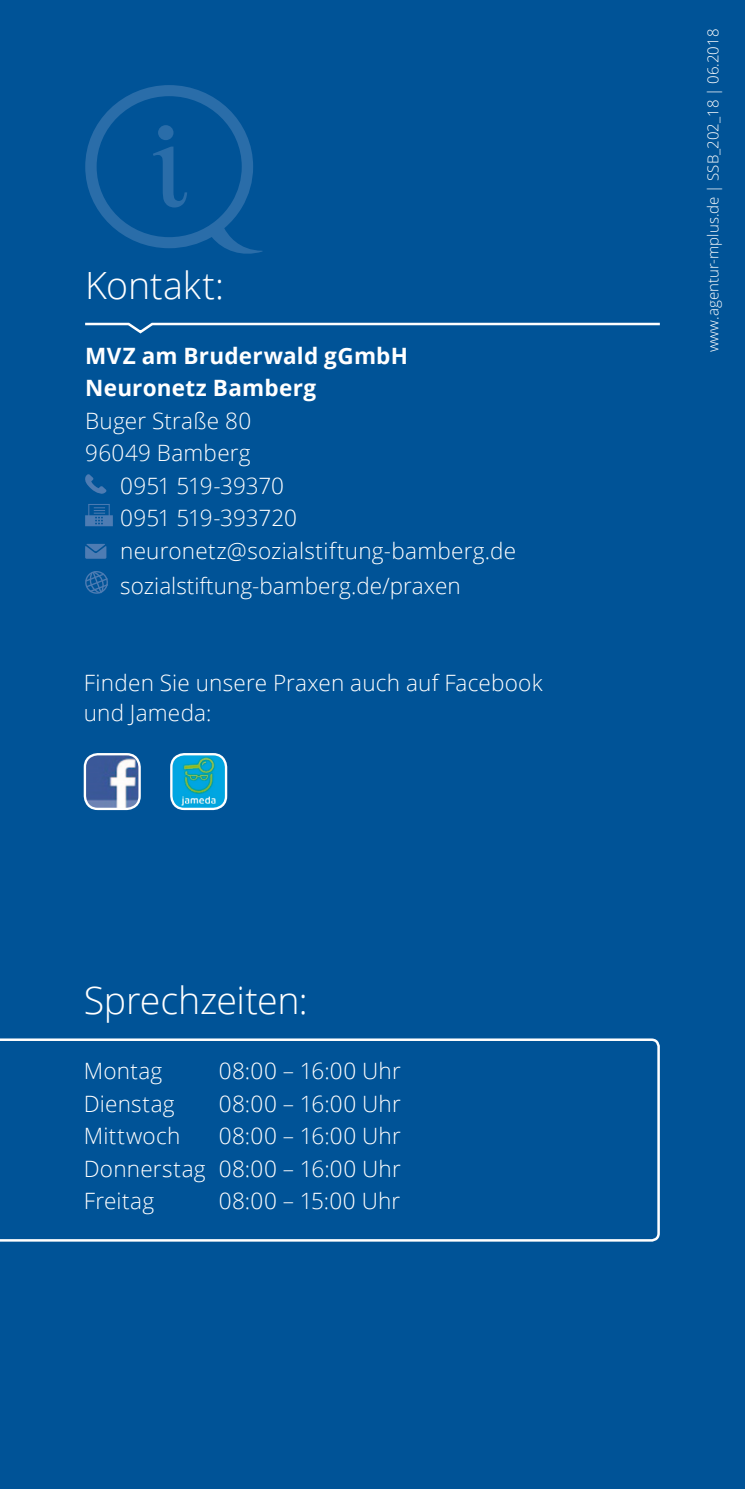
<style>
.page{position:relative;width:745px;height:1489px;background:#fff}
.page>*{position:absolute;margin:0;border:0;box-sizing:border-box;transform-origin:0 0}
.t1{font:300 37.5px "Open Sans";letter-spacing:-.005em;color:#fff}
.t2{font:300 22.5px/32.5px "Open Sans";letter-spacing:.01em;color:#fff;text-align:justify}
.t3{font:700 22.5px/32.5px "Open Sans";letter-spacing:.015em;color:#fff}
.t4{font:300 22.5px "Open Sans";letter-spacing:-.01em;color:#fff}
.t5{font:300 15px "Open Sans";color:#fff}
</style>
<div class="page">
<div style="left:0;top:0;width:744px;height:1488px;background:#005397"></div>
<svg style="left:85px;top:85px;width:178px;height:169px"></svg>
<div style="left:158px;top:125px;width:15px;height:15px;background:#2a6da9;border-radius:50%"></div>
<svg style="left:85px;top:474px;width:21px;height:20px"></svg>
<svg style="left:85px;top:504px;width:28px;height:22px"></svg>
<svg style="left:85px;top:544px;width:21px;height:14px"></svg>
<svg style="left:85px;top:571px;width:23px;height:23px"></svg>
<svg style="left:0;top:1038px;width:660px;height:204px"></svg>
<svg style="left:85px;top:322px;width:575px;height:12px"></svg>
<img style="left:85px;top:756px;width:53px;height:52px">
<div style="left:84px;top:753px;width:57px;height:57px;border:2px solid #fff;border-radius:13px"></div>
<img style="left:173px;top:754px;width:53px;height:53px">
<div style="left:170px;top:753px;width:57px;height:57px;border:2px solid #fff;border-radius:13px"></div>
<h1 class="t1" style="left:85px;top:259px;width:140px">Kontakt:</h1>
<p class="t3" style="left:85px;top:338px;width:324px">MVZ am Bruderwald gGmbH<br>Neuronetz Bamberg</p>
<p class="t2" style="left:85px;top:403px;width:167px">Buger Straße 80</p>
<p class="t2" style="left:85px;top:436px;width:167px">96049 Bamberg</p>
<p class="t4" style="left:120px;top:470px;width:165px">0951 519-39370</p>
<p class="t2" style="left:120px;top:501px;width:178px">0951 519-393720</p>
<p class="t2" style="left:120px;top:533px;width:397px">neuronetz@sozialstiftung-bamberg.de</p>
<p class="t2" style="left:120px;top:568px;width:342px">sozialstiftung-bamberg.de/praxen</p>
<p class="t2" style="left:84px;top:667px;width:460px;line-height:30px">Finden Sie unsere Praxen auch auf Facebook und Jameda:</p>
<h1 class="t1" style="left:84px;top:974px;width:225px">Sprechzeiten:</h1>
<p class="t2" style="left:84px;top:1053px;width:80px">Montag</p>
<p class="t2" style="left:219px;top:1053px;width:183px">08:00 – 16:00 Uhr</p>
<p class="t2" style="left:84px;top:1086px;width:92px">Dienstag</p>
<p class="t2" style="left:219px;top:1086px;width:183px">08:00 – 16:00 Uhr</p>
<p class="t2" style="left:84px;top:1118px;width:98px">Mittwoch</p>
<p class="t2" style="left:84px;top:1118px;width:318px;text-indent:135px">08:00 – 16:00 Uhr Donnerstag 08:00 – 16:00 Uhr Freitag</p>
<p class="t2" style="left:219px;top:1183px;width:183px">08:00 – 15:00 Uhr</p>
<p class="t5" style="left:702px;top:352px;width:325px;rotate:-90deg">www.agentur-mplus.de | SSB_202_18 | 06.2018</p>
<p class="t5" style="left:702px;top:75px;width:10px;rotate:-90deg">5</p>
<p class="t5" style="left:702px;top:149px;width:27px;rotate:-90deg">155</p>
</div>
